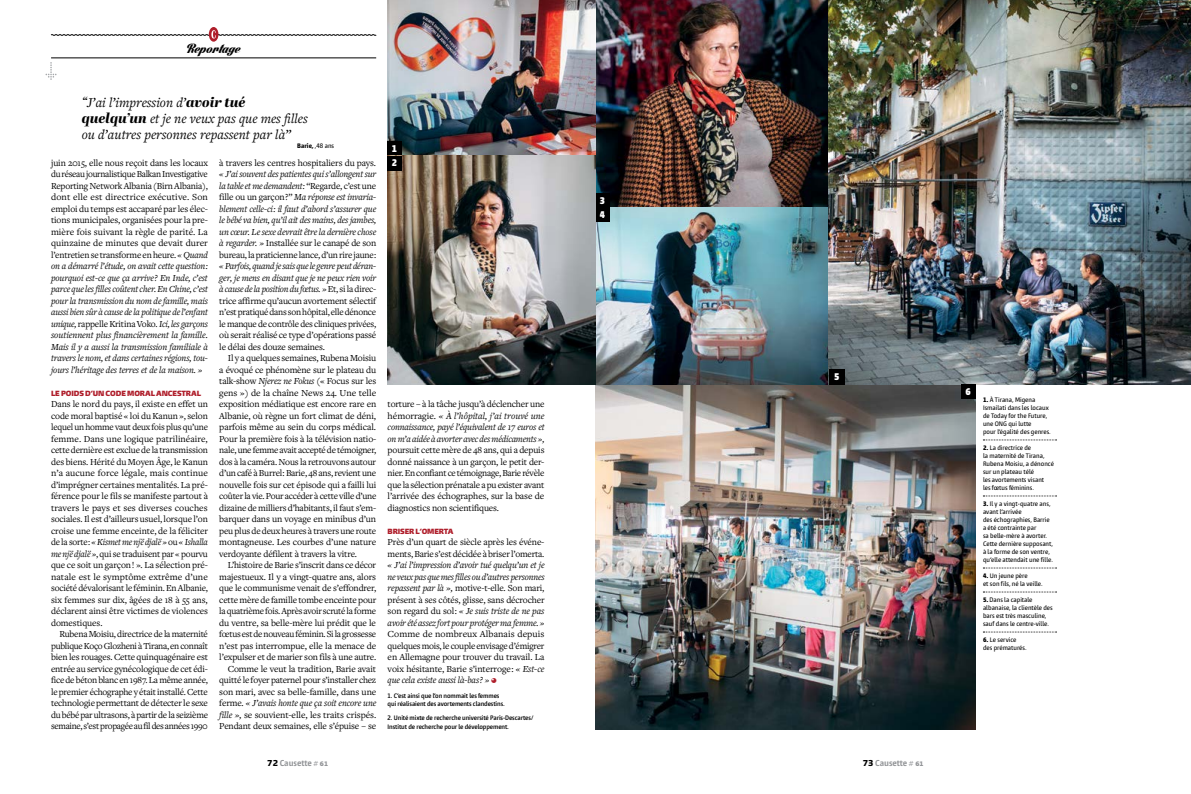
<style>
.page{position:relative;width:1191px;height:794px;background:#fff}
.page>*{position:absolute;margin:0;border:0;box-sizing:border-box;transform-origin:0 0}
.t1{font:italic 14px/16px "Freight Text Pro";color:#000}
.t2{font:14px "Lighthouse";letter-spacing:.015em;color:#000}
.t3{font:9.6px/11.5px "Freight Text Pro";letter-spacing:-.015em;color:#000;text-align:justify}
.t4{font:italic 9.6px/11.5px "Freight Text Pro";letter-spacing:-.015em;color:#000;text-align:justify}
.t5{font:9px "Burlingame Pro Cond X Black";color:#fff}
.t6{font:700 condensed 8px "Burlingame Pro";color:#939598}
.t7{font:900 7px "Burlingame Pro";letter-spacing:-.015em;color:#af1e2b}
.t8{font:500 condensed 6px/8px "Burlingame Pro";color:#000}
.t9{font:600 condensed 6px/8.6px "Burlingame Pro";letter-spacing:-.015em;color:#000}
.t10{font:800 condensed 6px "Burlingame Pro";color:#000}
.s1{font-family:"Abril Display"}
.s2{font-family:"Abril Display";font-weight:800}
.s3{font-weight:500}
.s4{font-style:normal}
.s5{font-style:italic}
.s6{font-family:"Altemus Checks";font-size:5px;color:#af1e2b}
.s7{font-weight:800;font-stretch:normal;color:#000}
.s8{font-family:"Freight Text Pro";font-weight:900;font-stretch:normal}
.s9{font-weight:900;font-stretch:normal;font-size:6px}
.s10{font-weight:900}
</style>
<div class="page">
<hr style="left:51px;top:58px;width:325px;height:1px;background:#000">
<svg style="left:209px;top:27px;width:9px;height:15px"></svg>
<svg style="left:51px;top:30px;width:325px;height:9px"></svg>
<svg style="left:46px;top:62px;width:11px;height:18px"></svg>
<svg style="left:983px;top:440px;width:73px;height:1px"></svg>
<svg style="left:983px;top:496px;width:73px;height:1px"></svg>
<svg style="left:983px;top:568px;width:73px;height:1px"></svg>
<svg style="left:983px;top:592px;width:73px;height:1px"></svg>
<svg style="left:983px;top:632px;width:73px;height:1px"></svg>
<img style="left:595px;top:384px;width:380px;height:345px">
<img style="left:595px;top:0;width:234px;height:208px">
<img style="left:595px;top:208px;width:234px;height:176px">
<img style="left:829px;top:0;width:362px;height:384px">
<img style="left:387px;top:0;width:208px;height:384px">
<div style="left:829px;top:369px;width:15px;height:15px;background:#000"></div>
<div style="left:595px;top:208px;width:14px;height:14px;background:#000"></div>
<div style="left:961px;top:384px;width:14px;height:14px;background:#000"></div>
<div style="left:387px;top:142px;width:15px;height:14px;background:#000"></div>
<div style="left:595px;top:193px;width:14px;height:15px;background:#000"></div>
<img style="left:388px;top:156px;width:207px;height:228px">
<div style="left:387px;top:156px;width:15px;height:14px;background:#000"></div>
<h1 class="t2" style="left:187px;top:41px;width:55px">Reportage</h1>
<h1 class="t1" style="left:82px;top:94px;width:227px"><span class="s1">“</span>J’ai l’impression d’<span class="s2">avoir tué quelqu’un</span> et je ne veux pas que mes filles ou d’autres personnes repassent par là”</h1>
<p class="t10" style="left:297px;top:142px;width:38px">Barie, <span class="s3">,48 ans</span></p>
<p class="t4" style="left:51px;top:156px;width:158px"><span class="s4">juin 2015, elle nous reçoit dans les locaux du réseau journalistique Balkan Investigative Reporting Network Albania (Birn Albania), dont elle est directrice exécutive. Son emploi du temps est accaparé par les élec&shy;tions municipales, organisées pour la pre&shy;mière fois suivant la règle de parité. La quinzaine de minutes que devait durer l’entretien se transforme en heure.</span> « Quand on a démarré l’étude, on avait cette question : pourquoi est-ce que ça arrive ? En Inde, c’est parce que les filles coûtent cher. En Chine, c’est pour la transmission du nom de famille, mais aussi bien sûr à cause de la politique de l’enfant unique, <span class="s4">rappelle Kritina Voko.</span> Ici, les garçons soutiennent plus financièrement la famille.<br>Mais il y a aussi la transmission familiale à travers le nom, et dans certaines régions, tou&shy;jours l’héritage des terres et de la maison. »</p>
<p class="t7" style="left:51px;top:388px;width:151px">LE POIDS D’UN CODE MORAL ANCESTRAL</p>
<p class="t3" style="left:51px;top:398px;width:158px">Dans le nord du pays, il existe en effet un code moral baptisé « loi du Kanun », selon lequel un homme vaut deux fois plus qu’une femme. Dans une logique patrilinéaire, cette dernière est exclue de la transmission des biens. Hérité du Moyen Âge, le Kanun n’a aucune force légale, mais continue d’imprégner certaines mentalités. La pré&shy;férence pour le fils se manifeste partout à travers le pays et ses diverses couches sociales. Il est d’ailleurs usuel, lorsque l’on croise une femme enceinte, de la féliciter de la sorte : <span class="s5">« Kismet me një djalë »</span> ou <span class="s5">« Ishalla me një djalë »</span>, qui se traduisent par « pourvu que ce soit un garçon ! ». La sélection pré&shy;natale est le symptôme extrême d’une société dévalorisant le féminin. En Albanie, six femmes sur dix, âgées de 18 à 55 ans, déclarent ainsi être victimes de violences domestiques.</p>
<p class="t3" style="left:51px;top:628px;width:158px;text-indent:9px">Rubena Moisiu, directrice de la maternité publique Koço Glozheni à Tirana, en connaît bien les rouages. Cette quinquagénaire est entrée au service gynécologique de cet édi&shy;fice de béton blanc en 1987. La même année, le premier échographe y était installé. Cette technologie permettant de détecter le sexe du bébé par ultrasons, à partir de la seizième semaine, s’est propagée au fil des années 1990</p>
<p class="t3" style="left:219px;top:156px;width:158px">à travers les centres hospitaliers du pays.</p>
<p class="t4" style="left:219px;top:168px;width:158px">« J’ai souvent des patientes qui s’allongent sur la table et me demandent : <span class="s4">“Regarde, c’est une fille ou un garçon ?”</span> Ma réponse est invaria&shy;blement celle-ci : il faut d’abord s’assurer que le bébé va bien, qu’il ait des mains, des jambes, un cœur. Le sexe devrait être la dernière chose à regarder. » <span class="s4">Installée sur le canapé de son bureau, la praticienne lance, d’un rire jaune :</span></p>
<p class="t3" style="left:219px;top:260px;width:158px"><span class="s5">« Parfois, quand je sais que le genre peut déran&shy;ger, je mens en disant que je ne peux rien voir à cause de la position du fœtus. »</span> Et, si la direc&shy;trice affirme qu’aucun avortement sélectif n’est pratiqué dans son hôpital, elle dénonce le manque de contrôle des cliniques privées, où serait réalisé ce type d’opérations passé le délai des douze semaines.</p>
<p class="t3" style="left:219px;top:352px;width:158px;text-indent:9px">Il y a quelques semaines, Rubena Moisiu a évoqué ce phénomène sur le plateau du talk-show <span class="s5">Njerez ne Fokus</span> (« Focus sur les gens ») de la chaîne News 24. Une telle exposition médiatique est encore rare en Albanie, où règne un fort climat de déni, parfois même au sein du corps médical.<br>Pour la première fois à la télévision natio&shy;nale, une femme avait accepté de témoigner, dos à la caméra. Nous la retrouvons autour d’un café à Burrel : Barie, 48 ans, revient une nouvelle fois sur cet épisode qui a failli lui coûter la vie. Pour accéder à cette ville d’une dizaine de milliers d’habitants, il faut s’em&shy;barquer dans un voyage en minibus d’un peu plus de deux heures à travers une route montagneuse. Les courbes d’une nature verdoyante défilent à travers la vitre.</p>
<p class="t3" style="left:219px;top:559px;width:158px;text-align:right">L’histoire de Barie s’inscrit dans ce décor majestueux. Il y a vingt-quatre ans, alors que le communisme venait de s’effondrer, cette mère de famille tombe enceinte pour la quatrième fois. Après avoir scruté la forme du ventre, sa belle-mère lui prédit que le fœtus est de nouveau féminin. Si la grossesse n’est pas interrompue, elle la menace de l’expulser et de marier son fils à une autre.<br>Comme le veut la tradition, Barie avait quitté le foyer paternel pour s’installer chez son mari, avec sa belle-famille, dans une ferme. <span class="s5">« J’avais honte que ça soit encore une fille »,</span> se souvient-elle, les traits crispés.<br>Pendant deux semaines, elle s’épuise – se</p>
<p class="t5" style="left:392px;top:143px;width:7px">1</p>
<p class="t5" style="left:392px;top:157px;width:7px">2</p>
<p class="t4" style="left:388px;top:398px;width:158px"><span class="s4">torture – à la tâche jusqu’à déclencher une hémorragie.</span> « À l’hôpital, j’ai trouvé une connaissance, payé l’équivalent de 17 euros et on m’a aidée à avorter avec des médicaments »,</p>
<p class="t3" style="left:388px;top:444px;width:158px">poursuit cette mère de 48 ans, qui a depuis donné naissance à un garçon, le petit der&shy;nier. En confiant ce témoignage, Barie révèle que la sélection prénatale a pu exister avant l’arrivée des échographes, sur la base de diagnostics non scientifiques.</p>
<p class="t7" style="left:388px;top:526px;width:67px">BRISER L’OMERTA</p>
<p class="t3" style="left:388px;top:536px;width:158px">Près d’un quart de siècle après les événe&shy;ments, Barie s’est décidée à briser l’omerta.</p>
<p class="t4" style="left:388px;top:559px;width:158px">« J’ai l’impression d’avoir tué quelqu’un et je ne veux pas que mes filles ou d’autres personnes repassent par là », <span class="s4">motive-t-elle. Son mari, présent à ses côtés, glisse, sans décrocher son regard du sol :</span> « Je suis triste de ne pas avoir été assez fort pour protéger ma femme. »</p>
<p class="t3" style="left:388px;top:628px;width:158px">Comme de nombreux Albanais depuis quelques mois, le couple envisage d’émigrer en Allemagne pour trouver du travail. La voix hésitante, Barie s’interroge : <span class="s5">« Est-ce que cela existe aussi là-bas ? »</span> <span class="s6">2</span></p>
<p class="t9" style="left:388px;top:691px;width:119px">1. C’est ainsi que l’on nommait les femmes qui réalisaient des avortements clandestins.</p>
<p class="t9" style="left:388px;top:714px;width:147px">2. Unité mixte de recherche université Paris-Descartes/<br>Institut de recherche pour le développement.</p>
<p class="t5" style="left:600px;top:195px;width:7px">3</p>
<p class="t5" style="left:600px;top:209px;width:7px">4</p>
<p class="t5" style="left:834px;top:371px;width:7px">5</p>
<p class="t6" style="left:267px;top:757px;width:62px"><span class="s7">72</span> Causette <span class="s8">#</span> <span class="s9">61</span></p>
<p class="t6" style="left:863px;top:757px;width:62px"><span class="s7">73</span> Causette <span class="s8">#</span> <span class="s9">61</span></p>
<p class="t5" style="left:965px;top:386px;width:7px">6</p>
<p class="t8" style="left:983px;top:396px;width:69px"><span class="s10">1.</span> à Tirana, Migena<br>Ismailati dans les locaux de Today for the Future, une ONG qui lutte<br>pour l’égalité des genres.</p>
<p class="t8" style="left:983px;top:444px;width:72px"><span class="s10">2.</span> La directrice de<br>la maternité de Tirana,<br>Rubena Moisiu, a dénoncé sur un plateau télé<br>les avortements visant<br>les fœtus féminins.</p>
<p class="t8" style="left:983px;top:500px;width:71px"><span class="s10">3.</span> Il y a vingt-quatre ans, avant l’arrivée<br>des échographies, Barrie a été contrainte par<br>sa belle-mère à avorter.<br>Cette dernière supposant, à la forme de son ventre, qu’elle attendait une fille.</p>
<p class="t8" style="left:983px;top:572px;width:61px"><span class="s10">4.</span> Un jeune père<br>et son fils, né la veille.</p>
<p class="t8" style="left:983px;top:596px;width:71px"><span class="s10">5.</span> Dans la capitale albanaise, la clientèle des bars est très masculine, sauf dans le centre-ville.</p>
<p class="t8" style="left:983px;top:636px;width:45px"><span class="s10">6.</span> Le service des prématurés.</p>
</div>
